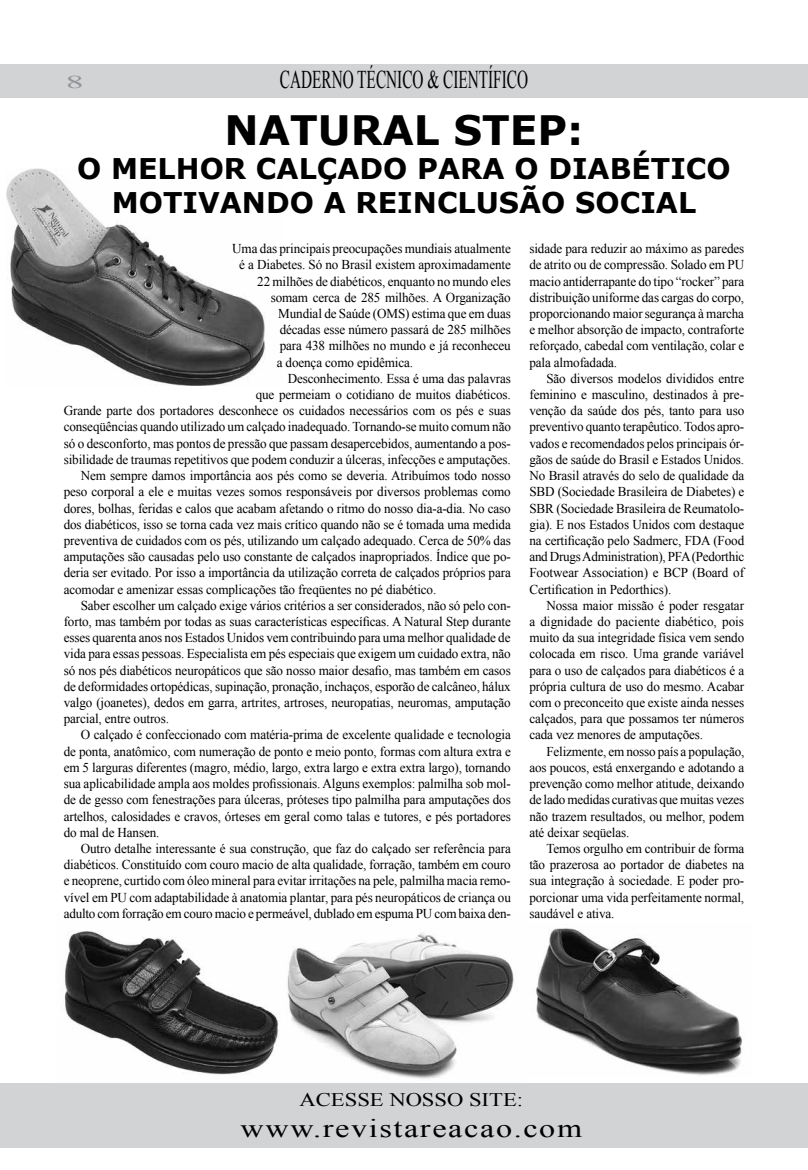
<style>
.page{position:relative;width:808px;height:1170px;background:#fff}
.page>*{position:absolute;margin:0;border:0;box-sizing:border-box;transform-origin:0 0}
.t1{font:700 40.5px "Verdana";color:#000}
.t2{font:700 28.5px/34.2px "Verdana";color:#000;text-align:center}
.t3{font:25.8px "Times New Roman";letter-spacing:.05em;color:#000;scale:1.25 1}
.t4{font:25.5px "Times New Roman";color:#000;scale:.6 1}
.t5{font:19.2px "Times New Roman";color:#000;scale:1.18 1}
.t6{font:18px "Times New Roman";color:#939598;scale:2 1}
.t7{font:13.5px/16.2px "Times New Roman";letter-spacing:-.01em;color:#000;text-align:justify}
</style>
<div class="page">
<div style="left:0;top:64px;width:808px;height:33px;background:#d1d3d4"></div>
<div style="left:0;top:1082px;width:808px;height:65px;background:#d1d3d4"></div>
<img style="left:536px;top:928px;width:207px;height:147px">
<img style="left:287px;top:933px;width:227px;height:146px">
<img style="left:65px;top:931px;width:214px;height:144px">
<img style="left:7px;top:168px;width:258px;height:218px">
<h3 class="t6" style="left:66px;top:70px;width:10px">8</h3>
<h3 class="t4" style="left:280px;top:62px;width:415px">CADERNO TÉCNICO &amp; CIENTÍFICO</h3>
<h1 class="t1" style="left:224px;top:103px;width:360px">NATURAL STEP:</h1>
<h2 class="t2" style="left:77px;top:151px;width:655px">O MELHOR CALÇADO PARA O DIABÉTICO<br>MOTIVANDO A REINCLUSÃO SOCIAL</h2>
<p class="t7" style="left:529px;top:240px;width:216px">sidade para reduzir ao máximo as paredes de atrito ou de compressão. Solado em PU macio antiderrapante do tipo “rocker” para distribuição uniforme das cargas do corpo, proporcionando maior segurança à marcha e melhor absorção de impacto, contraforte reforçado, cabedal com ventilação, colar e pala almofadada.</p>
<p class="t7" style="left:529px;top:370px;width:216px;text-indent:17px">São diversos modelos divididos entre feminino e masculino, destinados à pre&shy;venção da saúde dos pés, tanto para uso preventivo quanto terapêutico. Todos apro&shy;vados e recomendados pelos principais ór&shy;gãos de saúde do Brasil e Estados Unidos.<br>No Brasil através do selo de qualidade da SBD (Sociedade Brasileira de Diabetes) e SBR (Sociedade Brasileira de Reumatolo&shy;gia). E nos Estados Unidos com destaque na certificação pelo Sadmerc, FDA (Food and Drugs Administration), PFA (Pedorthic Footwear Association) e BCP (Board of Certification in Pedorthics).</p>
<p class="t7" style="left:529px;top:597px;width:216px;text-indent:17px">Nossa maior missão é poder resgatar a dignidade do paciente diabético, pois muito da sua integridade física vem sendo colocada em risco. Uma grande variável para o uso de calçados para diabéticos é a própria cultura de uso do mesmo. Acabar com o preconceito que existe ainda nesses calçados, para que possamos ter números cada vez menores de amputações.</p>
<p class="t7" style="left:529px;top:742px;width:216px;text-indent:17px">Felizmente, em nosso país a população, aos poucos, está enxergando e adotando a prevenção como melhor atitude, deixando de lado medidas curativas que muitas vezes não trazem resultados, ou melhor, podem até deixar seqüelas.</p>
<p class="t7" style="left:529px;top:840px;width:216px;text-indent:17px">Temos orgulho em contribuir de forma tão prazerosa ao portador de diabetes na sua integração à sociedade. E poder pro&shy;porcionar uma vida perfeitamente normal, saudável e ativa.</p>
<p class="t7" style="left:232px;top:240px;width:280px">Uma das principais preocupações mundiais atualmente</p>
<p class="t7" style="left:239px;top:256px;width:273px">é a Diabetes. Só no Brasil existem aproximadamente</p>
<p class="t7" style="left:257px;top:273px;width:255px">22 milhões de diabéticos, enquanto no mundo eles</p>
<p class="t7" style="left:271px;top:289px;width:242px">somam cerca de 285 milhões. A Organização</p>
<p class="t7" style="left:278px;top:305px;width:234px">Mundial de Saúde (OMS) estima que em duas</p>
<p class="t7" style="left:280px;top:321px;width:233px">décadas esse número passará de 285 milhões</p>
<p class="t7" style="left:280px;top:337px;width:233px">para 438 milhões no mundo e já reconheceu</p>
<p class="t7" style="left:277px;top:354px;width:138px">a doença como epidêmica.</p>
<p class="t7" style="left:288px;top:370px;width:224px">Desconhecimento. Essa é uma das palavras</p>
<p class="t7" style="left:256px;top:386px;width:257px">que permeiam o cotidiano de muitos diabéticos.</p>
<p class="t7" style="left:64px;top:402px;width:449px">Grande parte dos portadores desconhece os cuidados necessários com os pés e suas</p>
<p class="t7" style="left:64px;top:418px;width:449px">conseqüências quando utilizado um calçado inadequado. Tornando-se muito comum não</p>
<p class="t7" style="left:64px;top:435px;width:449px">só o desconforto, mas pontos de pressão que passam desapercebidos, aumentando a pos-</p>
<p class="t7" style="left:64px;top:451px;width:449px">sibilidade de traumas repetitivos que podem conduzir a úlceras, infecções e amputações.</p>
<p class="t7" style="left:81px;top:467px;width:431px">Nem sempre damos importância aos pés como se deveria. Atribuímos todo nosso</p>
<p class="t7" style="left:64px;top:483px;width:449px">peso corporal a ele e muitas vezes somos responsáveis por diversos problemas como</p>
<p class="t7" style="left:64px;top:499px;width:449px">dores, bolhas, feridas e calos que acabam afetando o ritmo do nosso dia-a-dia. No caso</p>
<p class="t7" style="left:64px;top:516px;width:449px">dos diabéticos, isso se torna cada vez mais crítico quando não se é tomada uma medida</p>
<p class="t7" style="left:64px;top:532px;width:449px">preventiva de cuidados com os pés, utilizando um calçado adequado. Cerca de 50% das</p>
<p class="t7" style="left:64px;top:548px;width:449px">amputações são causadas pelo uso constante de calçados inapropriados. Índice que po-</p>
<p class="t7" style="left:64px;top:564px;width:449px">deria ser evitado. Por isso a importância da utilização correta de calçados próprios para</p>
<p class="t7" style="left:64px;top:580px;width:374px">acomodar e amenizar essas complicações tão freqüentes no pé diabético.</p>
<p class="t7" style="left:81px;top:597px;width:432px">Saber escolher um calçado exige vários critérios a ser considerados, não só pelo con-</p>
<p class="t7" style="left:64px;top:613px;width:449px">forto, mas também por todas as suas características específicas. A Natural Step durante</p>
<p class="t7" style="left:64px;top:629px;width:448px">esses quarenta anos nos Estados Unidos vem contribuindo para uma melhor qualidade de</p>
<p class="t7" style="left:64px;top:645px;width:449px">vida para essas pessoas. Especialista em pés especiais que exigem um cuidado extra, não</p>
<p class="t7" style="left:64px;top:661px;width:449px">só nos pés diabéticos neuropáticos que são nosso maior desafio, mas também em casos</p>
<p class="t7" style="left:64px;top:678px;width:449px">de deformidades ortopédicas, supinação, pronação, inchaços, esporão de calcâneo, hálux</p>
<p class="t7" style="left:64px;top:694px;width:449px">valgo (joanetes), dedos em garra, artrites, artroses, neuropatias, neuromas, amputação</p>
<p class="t7" style="left:64px;top:710px;width:107px">parcial, entre outros.</p>
<p class="t7" style="left:81px;top:726px;width:432px">O calçado é confeccionado com matéria-prima de excelente qualidade e tecnologia</p>
<p class="t7" style="left:64px;top:742px;width:449px">de ponta, anatômico, com numeração de ponto e meio ponto, formas com altura extra e</p>
<p class="t7" style="left:64px;top:759px;width:449px">em 5 larguras diferentes (magro, médio, largo, extra largo e extra extra largo), tornando</p>
<p class="t7" style="left:64px;top:775px;width:449px">sua aplicabilidade ampla aos moldes profissionais. Alguns exemplos: palmilha sob mol-</p>
<p class="t7" style="left:64px;top:791px;width:449px">de de gesso com fenestrações para úlceras, próteses tipo palmilha para amputações dos</p>
<p class="t7" style="left:64px;top:807px;width:449px">artelhos, calosidades e cravos, órteses em geral como talas e tutores, e pés portadores</p>
<p class="t7" style="left:64px;top:823px;width:97px">do mal de Hansen.</p>
<p class="t7" style="left:81px;top:840px;width:432px">Outro detalhe interessante é sua construção, que faz do calçado ser referência para</p>
<p class="t7" style="left:64px;top:856px;width:449px">diabéticos. Constituído com couro macio de alta qualidade, forração, também em couro</p>
<p class="t7" style="left:64px;top:872px;width:448px">e neoprene, curtido com óleo mineral para evitar irritações na pele, palmilha macia remo-</p>
<p class="t7" style="left:64px;top:888px;width:449px">vível em PU com adaptabilidade à anatomia plantar, para pés neuropáticos de criança ou</p>
<p class="t7" style="left:64px;top:904px;width:449px">adulto com forração em couro macio e permeável, dublado em espuma PU com baixa den-</p>
<h3 class="t5" style="left:300px;top:1086px;width:191px">ACESSE NOSSO SITE:</h3>
<h3 class="t3" style="left:241px;top:1110px;width:275px">www.revistareacao.com</h3>
</div>
